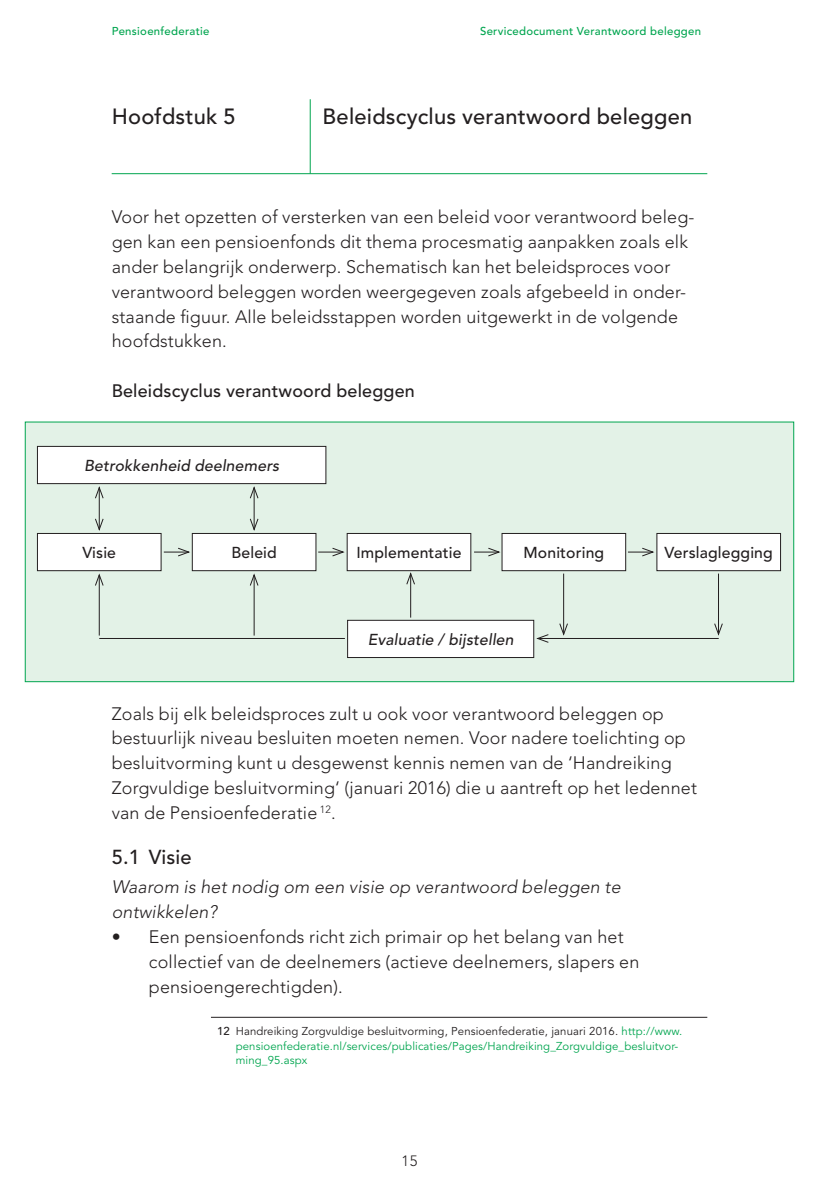
<style>
.page{position:relative;width:819px;height:1191px;background:#fff}
.page>*{position:absolute;margin:0;border:0;box-sizing:border-box;transform-origin:0 0}
.Kop_Hfst{font:500 21.88px "Avenir";letter-spacing:.01em;color:#231f20}
.Platte_tekst{font:500 20.12px "Avenir";letter-spacing:.01em;color:#231f20}
.Platte_tekst-2{font:300 17.85px/24.8px "Avenir";letter-spacing:.01em;color:#231f20}
.Platte_tekst-3{font:italic 300 17.85px/24.8px "Avenir";letter-spacing:.01em;color:#231f20}
.Platte_tekst-4{font:500 17.85px "Avenir";letter-spacing:.01em;color:#231f20}
.Kadertekst{font:500 15.75px "Avenir";letter-spacing:.01em;color:#231f20}
.Kadertekst-2{font:italic 500 15.75px "Avenir";letter-spacing:.01em;color:#231f20}
.t1{font:300 14.88px "Avenir";color:#231f20}
.Voetnoot{font:11.38px/14.9px "Avenir";letter-spacing:.01em;color:#00a54f}
.t2{font:500 11.38px "Avenir";letter-spacing:.025em;color:#00a54f}
.s1{font-weight:500;color:#231f20}
.s2{color:#231f20}
</style>
<div class="page">
<div style="left:25px;top:422px;width:768px;height:260px;background:#e3f2e7;border:1px solid #00a54f"></div>
<div style="left:37px;top:446px;width:289px;height:37px;background:#fff"></div>
<div style="left:37px;top:446px;width:289px;height:38px;border:1px solid #231f20"></div>
<div style="left:37px;top:533px;width:124px;height:37px;background:#fff"></div>
<div style="left:37px;top:533px;width:124px;height:38px;border:1px solid #231f20"></div>
<div style="left:192px;top:533px;width:124px;height:37px;background:#fff"></div>
<div style="left:192px;top:533px;width:124px;height:38px;border:1px solid #231f20"></div>
<div style="left:347px;top:533px;width:124px;height:37px;background:#fff"></div>
<div style="left:347px;top:533px;width:124px;height:38px;border:1px solid #231f20"></div>
<div style="left:347px;top:620px;width:186px;height:37px;background:#fff"></div>
<div style="left:347px;top:620px;width:187px;height:38px;border:1px solid #231f20"></div>
<div style="left:502px;top:533px;width:123px;height:37px;background:#fff"></div>
<div style="left:502px;top:533px;width:124px;height:38px;border:1px solid #231f20"></div>
<div style="left:657px;top:533px;width:123px;height:37px;background:#fff"></div>
<div style="left:656px;top:533px;width:124px;height:38px;border:1px solid #231f20"></div>
<svg style="left:164px;top:547px;width:26px;height:10px"></svg>
<svg style="left:318px;top:547px;width:27px;height:10px"></svg>
<svg style="left:474px;top:547px;width:27px;height:10px"></svg>
<svg style="left:628px;top:547px;width:26px;height:10px"></svg>
<hr style="left:99px;top:487px;width:1px;height:42px;background:#231f20">
<svg style="left:95px;top:486px;width:9px;height:13px"></svg>
<svg style="left:95px;top:518px;width:9px;height:13px"></svg>
<hr style="left:99px;top:575px;width:1px;height:60px;background:#231f20">
<svg style="left:95px;top:573px;width:9px;height:13px"></svg>
<hr style="left:563px;top:573px;width:1px;height:61px;background:#231f20">
<svg style="left:559px;top:622px;width:9px;height:14px"></svg>
<hr style="left:254px;top:487px;width:1px;height:42px;background:#231f20">
<svg style="left:250px;top:486px;width:9px;height:13px"></svg>
<svg style="left:249px;top:518px;width:10px;height:13px"></svg>
<hr style="left:254px;top:575px;width:1px;height:60px;background:#231f20">
<svg style="left:249px;top:573px;width:10px;height:13px"></svg>
<hr style="left:410px;top:573px;width:1px;height:44px;background:#231f20">
<svg style="left:405px;top:571px;width:10px;height:14px"></svg>
<hr style="left:718px;top:573px;width:1px;height:61px;background:#231f20">
<svg style="left:714px;top:623px;width:9px;height:13px"></svg>
<hr style="left:99px;top:638px;width:246px;height:1px;background:#231f20">
<hr style="left:537px;top:638px;width:181px;height:1px;background:#231f20">
<svg style="left:536px;top:634px;width:13px;height:9px"></svg>
<hr style="left:112px;top:173px;width:595px;height:1px;background:#00a54f">
<hr style="left:310px;top:99px;width:1px;height:75px;background:#00a54f">
<hr style="left:211px;top:1017px;width:496px;height:1px;background:#231f20">
<p class="t2" style="left:112px;top:24px;width:99px">Pensioenfederatie</p>
<p class="t2" style="left:480px;top:24px;width:222px">Servicedocument Verantwoord beleggen</p>
<p class="Kop_Hfst" style="left:112px;top:104px;width:125px">Hoofdstuk 5</p>
<p class="Kop_Hfst" style="left:322px;top:104px;width:371px">Beleidscyclus verantwoord beleggen</p>
<p class="Platte_tekst-2" style="left:112px;top:205px;width:584px">Voor het opzetten of versterken van een beleid voor verantwoord beleg&shy;gen kan een pensioenfonds dit thema procesmatig aanpakken zoals elk ander belangrijk onderwerp. Schematisch kan het beleidsproces voor verantwoord beleggen worden weergegeven zoals afgebeeld in onder&shy;staande figuur. Alle beleidsstappen worden uitgewerkt in de volgende hoofdstukken.</p>
<p class="Platte_tekst-4" style="left:112px;top:380px;width:304px">Beleidscyclus verantwoord beleggen</p>
<p class="Kadertekst-2" style="left:84px;top:456px;width:197px">Betrokkenheid deelnemers</p>
<p class="Kadertekst" style="left:82px;top:543px;width:35px">Visie</p>
<p class="Kadertekst" style="left:231px;top:543px;width:47px">Beleid</p>
<p class="Kadertekst" style="left:356px;top:543px;width:107px">Implementatie</p>
<p class="Kadertekst" style="left:523px;top:543px;width:82px">Monitoring</p>
<p class="Kadertekst" style="left:664px;top:543px;width:110px">Verslaglegging</p>
<p class="Kadertekst-2" style="left:367px;top:630px;width:147px">Evaluatie / bijstellen</p>
<p class="Platte_tekst-2" style="left:112px;top:701px;width:587px">Zoals bij elk beleidsproces zult u ook voor verantwoord beleggen op bestuurlijk niveau besluiten moeten nemen. Voor nadere toelichting op besluitvorming kunt u desgewenst kennis nemen van de ‘Handreiking Zorgvuldige besluitvorming‘ (januari 2016) die u aantreft op het ledennet van de Pensioenfederatie <sup>12</sup>.</p>
<p class="Platte_tekst" style="left:112px;top:845px;width:82px">5.1 Visie</p>
<p class="Platte_tekst-3" style="left:112px;top:874px;width:510px">Waarom is het nodig om een visie op verantwoord beleggen te ontwikkelen?</p>
<p class="Platte_tekst-2" style="left:149px;top:924px;width:492px;text-indent:-37px">• Een pensioenfonds richt zich primair op het belang van het collectief van de deelnemers (actieve deelnemers, slapers en pensioengerechtigden).</p>
<p class="Voetnoot" style="left:236px;top:1023px;width:448px;text-indent:-19px"><span class="s1">12</span> <span class="s2">Handreiking Zorgvuldige besluitvorming, Pensioenfederatie, januari 2016.</span> http://www. pensioenfederatie.nl/services/publicaties/Pages/Handreiking_Zorgvuldige_besluitvor&shy;ming_95.aspx</p>
<p class="t1" style="left:401px;top:1152px;width:17px">15</p>
</div>
